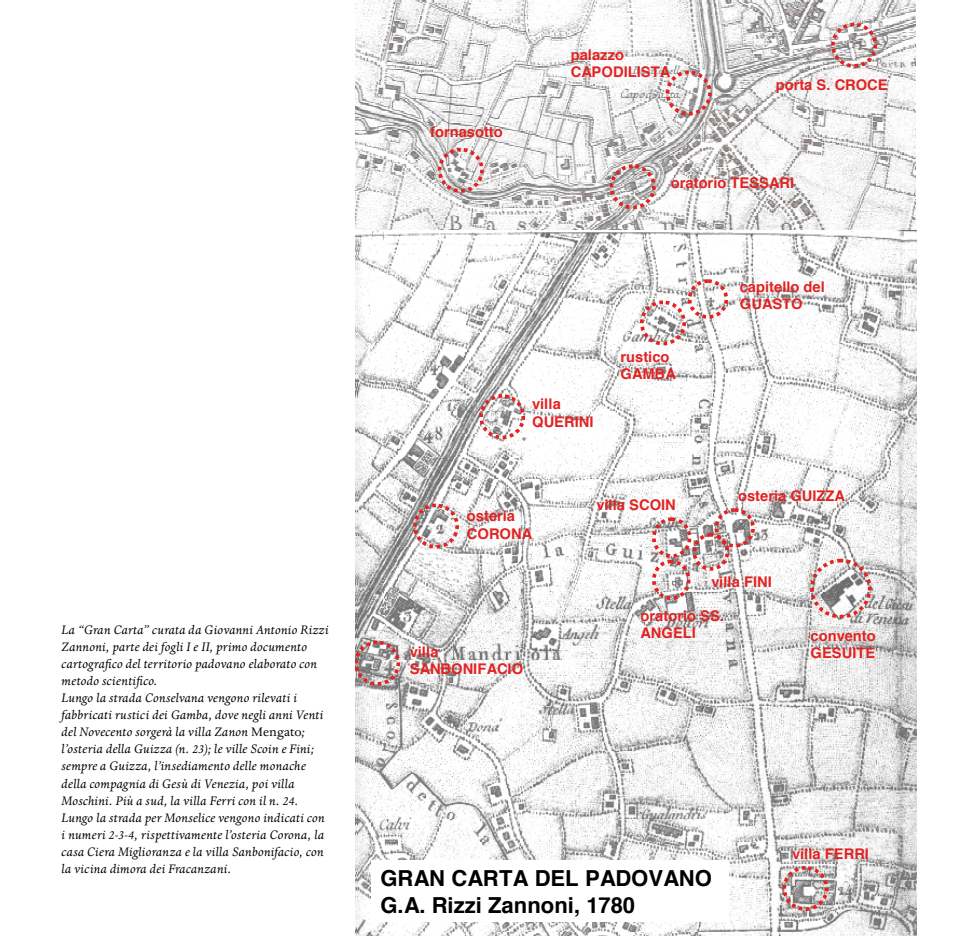
<style>
.page{position:relative;width:978px;height:936px;background:#fff}
.page>*{position:absolute;margin:0;border:0;box-sizing:border-box;transform-origin:0 0}
.t1{font:700 22.05px/26.4px "Helvetica";color:#000}
.t2{font:700 14.7px/17.7px "Helvetica";color:#e32222}
.t3{font:italic 14.25px/17.1px "Dante MT Std";letter-spacing:.015em;color:#000}
.s1{font-style:normal}
</style>
<div class="page">
<img style="left:355px;top:0;width:561px;height:236px">
<div style="left:438px;top:148px;width:46px;height:45px;border:4px dashed #e32222;border-radius:50%"></div>
<img style="left:357px;top:230px;width:559px;height:705px">
<div style="left:610px;top:164px;width:46px;height:45px;border:4px dashed #e32222;border-radius:50%"></div>
<div style="left:714px;top:508px;width:41px;height:39px;border:4px dashed #e32222;border-radius:50%"></div>
<div style="left:479px;top:394px;width:46px;height:45px;border:4px dashed #e32222;border-radius:50%"></div>
<div style="left:652px;top:559px;width:39px;height:41px;border:4px dashed #e32222;border-radius:50%"></div>
<div style="left:652px;top:517px;width:39px;height:41px;border:4px dashed #e32222;border-radius:50%"></div>
<div style="left:810px;top:558px;width:62px;height:60px;border:4px dashed #e32222;border-radius:50%"></div>
<div style="left:782px;top:865px;width:46px;height:45px;border:4px dashed #e32222;border-radius:50%"></div>
<div style="left:355px;top:640px;width:45px;height:45px;border:4px dashed #e32222;border-radius:50%"></div>
<div style="left:640px;top:300px;width:46px;height:45px;border:4px dashed #e32222;border-radius:50%"></div>
<div style="left:666px;top:70px;width:46px;height:46px;border:4px dashed #e32222;border-radius:50%"></div>
<div style="left:831px;top:23px;width:46px;height:45px;border:4px dashed #e32222;border-radius:50%"></div>
<div style="left:413px;top:503px;width:46px;height:45px;border:4px dashed #e32222;border-radius:50%"></div>
<div style="left:692px;top:533px;width:37px;height:37px;border:4px dashed #e32222;border-radius:50%"></div>
<div style="left:688px;top:279px;width:40px;height:40px;border:4px dashed #e32222;border-radius:50%"></div>
<div style="left:372px;top:860px;width:357px;height:62px;background:#fff"></div>
<p class="t3" style="left:62px;top:621px;width:269px">La “Gran Carta” curata da Giovanni Antonio Rizzi Zannoni, parte dei fogli I e II, primo documento cartografico del territorio padovano elaborato con metodo scientifico.<br>Lungo la strada Conselvana vengono rilevati i fabbricati rustici dei Gamba, dove negli anni Venti del Novecento sorgerà la villa Zanon <span class="s1">Mengato</span>; l’osteria della Guizza (n. 23); le ville Scoin e Fini; sempre a Guizza, l’insediamento delle monache della compagnia di Gesù di Venezia, poi villa Moschini. Più a sud, la villa Ferri con il n. 24.<br>Lungo la strada per Monselice vengono indicati con i numeri 2-3-4, rispettivamente l’osteria Corona, la casa Ciera Miglioranza e la villa Sanbonifacio, con la vicina dimora dei Fracanzani.</p>
<p class="t2" style="left:430px;top:123px;width:74px">fornasotto</p>
<p class="t2" style="left:571px;top:46px;width:101px">palazzo<br>CAPODILISTA</p>
<p class="t2" style="left:776px;top:76px;width:113px">porta S. CROCE</p>
<p class="t2" style="left:671px;top:174px;width:125px">oratorio TESSARI</p>
<p class="t2" style="left:532px;top:395px;width:63px">villa<br>QUERINI</p>
<p class="t2" style="left:620px;top:348px;width:57px">rustico<br>GAMBA</p>
<p class="t2" style="left:740px;top:278px;width:87px">capitello del<br>GUASTO</p>
<p class="t2" style="left:467px;top:507px;width:67px">osteria<br>CORONA</p>
<p class="t2" style="left:410px;top:642px;width:115px">villa<br>SANBONIFACIO</p>
<p class="t2" style="left:596px;top:496px;width:81px">villa SCOIN</p>
<p class="t2" style="left:738px;top:487px;width:109px">osteria GUIZZA</p>
<p class="t2" style="left:711px;top:573px;width:62px">villa FINI</p>
<p class="t2" style="left:641px;top:607px;width:85px">oratorio SS.<br>ANGELI</p>
<p class="t2" style="left:811px;top:626px;width:67px">convento<br>GESUITE</p>
<p class="t2" style="left:792px;top:845px;width:78px">villa FERRI</p>
<h1 class="t1" style="left:380px;top:865px;width:333px">GRAN CARTA DEL PADOVANO<br>G.A. Rizzi Zannoni, 1780</h1>
</div>
